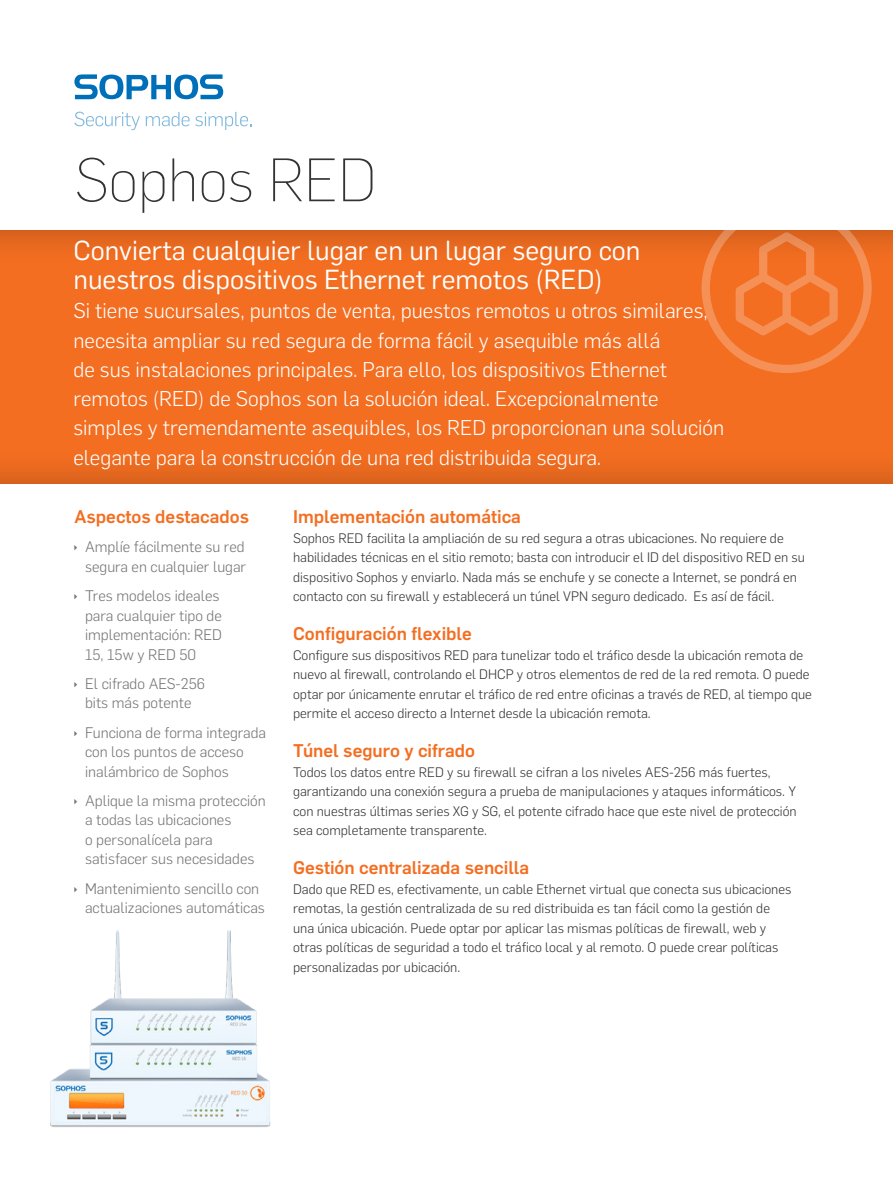
<style>
.page{position:relative;width:893px;height:1191px;background:#fff}
.page>*{position:absolute;margin:0;border:0;box-sizing:border-box;transform-origin:0 0}
.Title_2{font:200 60px "Flama";color:#323332}
.Intro_subheading{font:27px/29.2px "Flama";color:#fff}
.Intro_copy{font:300 21px/29.2px "Flama";color:#fff}
.Subheading_1{font:500 18px "Flama";color:#f36e21}
.t1{font:300 15px/19.5px "Flama";color:#737473}
.Body_Copy{font:300 13.5px/19.5px "Flama";color:#323332}
</style>
<div class="page">
<div style="left:0;top:229px;width:893px;height:256px;background:#231f20;opacity:.3"></div>
<svg style="left:702px;top:229px;width:170px;height:144px;background:#f17630"></svg>
<img style="left:50px;top:930px;width:221px;height:197px">
<svg style="left:74px;top:112px;width:66px;height:18px"></svg>
<svg style="left:146px;top:112px;width:105px;height:18px"></svg>
<svg style="left:74px;top:74px;width:149px;height:25px"></svg>
<p class="Title_2" style="left:74px;top:140px;width:304px">Sophos RED</p>
<p class="Intro_subheading" style="left:73px;top:234px;width:569px">Convierta cualquier lugar en un lugar seguro con nuestros dispositivos Ethernet remotos (RED)</p>
<p class="Intro_copy" style="left:73px;top:295px;width:652px">Si tiene sucursales, puntos de venta, puestos remotos u otros similares, necesita ampliar su red segura de forma fácil y asequible más allá<br>de sus instalaciones principales. Para ello, los dispositivos Ethernet remotos (RED) de Sophos son la solución ideal. Excepcionalmente simples y tremendamente asequibles, los RED proporcionan una solución elegante para la construcción de una red distribuida segura.</p>
<p class="Subheading_1" style="left:74px;top:504px;width:176px">Aspectos destacados</p>
<p class="t1" style="left:85px;top:536px;width:163px">Amplíe fácilmente su red segura en cualquier lugar</p>
<p class="t1" style="left:85px;top:585px;width:138px">Tres modelos ideales para cualquier tipo de implementación: RED<br>15, 15w y RED 50</p>
<p class="t1" style="left:85px;top:673px;width:121px">El cifrado AES-256 bits más potente</p>
<p class="t1" style="left:85px;top:722px;width:183px">Funciona de forma integrada con los puntos de acceso inalámbrico de Sophos</p>
<p class="t1" style="left:85px;top:790px;width:182px">Aplique la misma protección a todas las ubicaciones<br>o personalícela para satisfacer sus necesidades</p>
<p class="t1" style="left:85px;top:878px;width:181px">Mantenimiento sencillo con actualizaciones automáticas</p>
<p class="Subheading_1" style="left:293px;top:504px;width:229px">Implementación automática</p>
<p class="Body_Copy" style="left:293px;top:527px;width:513px">Sophos RED facilita la ampliación de su red segura a otras ubicaciones. No requiere de habilidades técnicas en el sitio remoto; basta con introducir el ID del dispositivo RED en su dispositivo Sophos y enviarlo. Nada más se enchufe y se conecte a Internet, se pondrá en contacto con su firewall y establecerá un túnel VPN seguro dedicado. Es así de fácil.</p>
<p class="Subheading_1" style="left:293px;top:621px;width:180px">Configuración flexible</p>
<p class="Body_Copy" style="left:293px;top:644px;width:520px">Configure sus dispositivos RED para tunelizar todo el tráfico desde la ubicación remota de nuevo al firewall, controlando el DHCP y otros elementos de red de la red remota. O puede optar por únicamente enrutar el tráfico de red entre oficinas a través de RED, al tiempo que permite el acceso directo a Internet desde la ubicación remota.</p>
<p class="Subheading_1" style="left:293px;top:738px;width:183px">Túnel seguro y cifrado</p>
<p class="Body_Copy" style="left:293px;top:761px;width:505px">Todos los datos entre RED y su firewall se cifran a los niveles AES-256 más fuertes, garantizando una conexión segura a prueba de manipulaciones y ataques informáticos. Y con nuestras últimas series XG y SG, el potente cifrado hace que este nivel de protección sea completamente transparente.</p>
<p class="Subheading_1" style="left:293px;top:855px;width:238px">Gestión centralizada sencilla</p>
<p class="Body_Copy" style="left:293px;top:878px;width:500px">Dado que RED es, efectivamente, un cable Ethernet virtual que conecta sus ubicaciones remotas, la gestión centralizada de su red distribuida es tan fácil como la gestión de una única ubicación. Puede optar por aplicar las mismas políticas de firewall, web y otras políticas de seguridad a todo el tráfico local y al remoto. O puede crear políticas personalizadas por ubicación.</p>
</div>
